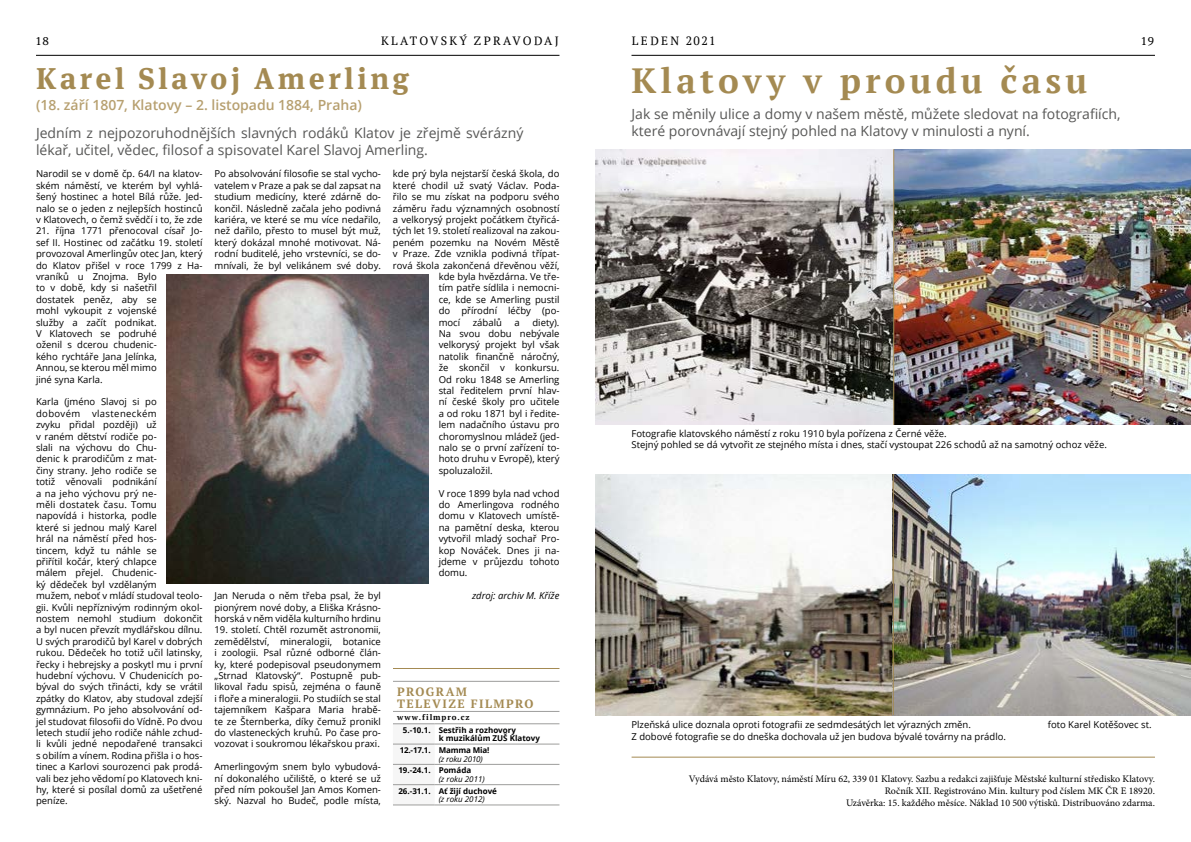
<style>
.page{position:relative;width:1191px;height:842px;background:#fff}
.page>*{position:absolute;margin:0;border:0;box-sizing:border-box;transform-origin:0 0}
.t1{font:700 35px "PT Serif";letter-spacing:.12em;color:#a48a52}
.t2{font:700 30px "Meta Serif Pro";letter-spacing:.12em;color:#a48a52}
.t3{font:14px/16.8px "Open Sans";color:#575756}
.t4{font:600 14px "Open Sans";color:#b7a070}
.t5{font:12px "PT Serif";letter-spacing:.2em;color:#000}
.t6{font:700 12px/12px "PT Serif";letter-spacing:.12em;color:#a48a52}
.t7{font:12px "Meta Serif Pro";color:#000}
.t8{font:10px/12px "Minion Pro";color:#000;text-align:right}
.t9{font:9.5px/11.4px "Open Sans";color:#000;text-align:justify}
.t10{font:italic 9.5px "Open Sans";color:#000}
.t11{font:700 8px/8.5px "Open Sans";color:#000}
.t12{font:italic 8px "Open Sans";color:#000}
.t13{font:700 8px "Open Sans";letter-spacing:-.02em;color:#000}
.t14{font:700 8px "PT Serif";letter-spacing:.12em;color:#000}
.t15{font:italic 8px "Open Sans";letter-spacing:-.02em;color:#000}
</style>
<div class="page">
<hr style="left:36px;top:55px;width:523px;height:1px;background:#000">
<hr style="left:631px;top:55px;width:524px;height:1px;background:#000">
<img style="left:595px;top:149px;width:596px;height:276px">
<img style="left:595px;top:474px;width:297px;height:241px">
<img style="left:893px;top:474px;width:298px;height:241px">
<hr style="left:631px;top:757px;width:524px;height:1px;background:#a48a52">
<hr style="left:893px;top:149px;width:1px;height:276px;background:#a48a52">
<hr style="left:892px;top:474px;width:1px;height:241px;background:#a48a52">
<img style="left:167px;top:274px;width:262px;height:309px">
<div style="left:393px;top:743px;width:42px;height:62px;background:#f6f6f6"></div>
<hr style="left:393px;top:724px;width:42px;height:1px;background:#9d9d9c">
<hr style="left:435px;top:724px;width:124px;height:1px;background:#9d9d9c">
<hr style="left:393px;top:744px;width:42px;height:1px;background:#9d9d9c">
<hr style="left:435px;top:744px;width:124px;height:1px;background:#9d9d9c">
<hr style="left:393px;top:764px;width:42px;height:1px;background:#9d9d9c">
<hr style="left:435px;top:764px;width:124px;height:1px;background:#9d9d9c">
<hr style="left:393px;top:784px;width:42px;height:1px;background:#9d9d9c">
<hr style="left:435px;top:784px;width:124px;height:1px;background:#9d9d9c">
<hr style="left:393px;top:805px;width:42px;height:1px;background:#9d9d9c">
<hr style="left:435px;top:805px;width:124px;height:1px;background:#9d9d9c">
<hr style="left:393px;top:681px;width:42px;height:1px;background:#9d9d9c">
<hr style="left:435px;top:681px;width:124px;height:1px;background:#9d9d9c">
<hr style="left:393px;top:711px;width:42px;height:1px;background:#9d9d9c">
<hr style="left:435px;top:711px;width:124px;height:1px;background:#9d9d9c">
<hr style="left:393px;top:668px;width:166px;height:1px;background:#a48a52">
<p class="t7" style="left:36px;top:32px;width:14px">18</p>
<p class="t5" style="left:381px;top:33px;width:179px">KLATOVSKÝ ZPRAVODAJ</p>
<p class="t5" style="left:632px;top:33px;width:85px">LEDEN 2021</p>
<p class="t7" style="left:1141px;top:32px;width:14px">19</p>
<h1 class="t1" style="left:631px;top:57px;width:457px">Klatovy v proudu času</h1>
<h2 class="t2" style="left:36px;top:54px;width:374px">Karel Slavoj Amerling</h2>
<h3 class="t4" style="left:36px;top:95px;width:327px">(18. září 1807, Klatovy – 2. listopadu 1884, Praha)</h3>
<h3 class="t3" style="left:631px;top:106px;width:490px">Jak se měnily ulice a domy v našem městě, můžete sledovat na fotografiích, které porovnávají stejný pohled na Klatovy v minulosti a nyní.</h3>
<h3 class="t3" style="left:36px;top:124px;width:489px">Jedním z nejpozoruhodnějších slavných rodáků Klatov je zřejmě svérázný lékař, učitel, vědec, filosof a spisovatel Karel Slavoj Amerling.</h3>
<p class="t9" style="left:393px;top:168px;width:168px">kde prý byla nejstarší česká škola, do</p>
<p class="t9" style="left:393px;top:179px;width:168px">které chodil už svatý Václav. Poda-</p>
<p class="t9" style="left:393px;top:191px;width:168px">řilo se mu získat na podporu svého</p>
<p class="t9" style="left:393px;top:202px;width:168px">záměru řadu významných osobností</p>
<p class="t9" style="left:393px;top:214px;width:168px">a velkorysý projekt počátkem čtyřicá-</p>
<p class="t9" style="left:393px;top:225px;width:168px">tých let 19. století realizoval na zakou-</p>
<p class="t9" style="left:393px;top:236px;width:168px">peném pozemku na Novém Městě</p>
<p class="t9" style="left:393px;top:248px;width:168px">v Praze. Zde vznikla podivná třípat-</p>
<p class="t9" style="left:393px;top:259px;width:168px">rová škola zakončená dřevěnou věží,</p>
<p class="t9" style="left:439px;top:271px;width:122px">kde byla hvězdárna. Ve tře-</p>
<p class="t9" style="left:439px;top:282px;width:122px">tím patře sídlila i nemocni-</p>
<p class="t9" style="left:439px;top:293px;width:122px">ce, kde se Amerling pustil</p>
<p class="t9" style="left:439px;top:305px;width:122px">do přírodní léčby (po-</p>
<p class="t9" style="left:439px;top:316px;width:23px">mocí</p>
<p class="t9" style="left:473px;top:316px;width:31px">zábalů</p>
<p class="t9" style="left:514px;top:316px;width:7px">a</p>
<p class="t9" style="left:214px;top:168px;width:168px">Po absolvování filosofie se stal vycho&shy;vatelem v Praze a pak se dal zapsat na studium medicíny, které zdárně do&shy;končil. Následně začala jeho podivná kariéra, ve které se mu více nedařilo, než dařilo, přesto to musel být muž, který dokázal mnohé motivovat. Ná&shy;rodní buditelé, jeho vrstevníci, se do&shy;mnívali, že byl velikánem své doby.</p>
<p class="t9" style="left:36px;top:168px;width:168px">Narodil se v domě čp. 64/I na klatov&shy;ském náměstí, ve kterém byl vyhlá&shy;šený hostinec a hotel Bílá růže. Jed&shy;nalo se o jeden z nejlepších hostinců v Klatovech, o čemž svědčí i to, že zde</p>
<p class="t9" style="left:36px;top:225px;width:168px;text-align:left">21. října 1771 přenocoval císař Jo&shy;sef II. Hostinec od začátku 19. století provozoval Amerlingův otec Jan, který do Klatov přišel v roce 1799 z Ha&shy;vraníků u Znojma. Bylo<br>to v době, kdy si našetřil<br>dostatek peněz, aby se<br>mohl vykoupit z vojenské<br>služby a začít podnikat.<br>V Klatovech se podruhé<br>oženil s dcerou chudenic-<br>kého rychtáře Jana Jelínka,<br>Annou, se kterou měl mimo<br>jiné syna Karla.</p>
<p class="t9" style="left:36px;top:396px;width:168px;text-align:left">Karla (jméno Slavoj si po dobovém vlasteneckém<br>zvyku přidal později) už<br>v raném dětství rodiče po-<br>slali na výchovu do Chu-<br>denic k prarodičům z mat-<br>činy strany. Jeho rodiče se<br>totiž věnovali podnikání<br>a na jeho výchovu prý ne-<br>měli dostatek času. Tomu<br>napovídá i historka, podle<br>které si jednou malý Karel<br>hrál na náměstí před hos-<br>tincem, když tu náhle se<br>přiřítil kočár, který chlapce<br>málem přejel. Chudenic-<br>ký dědeček byl vzdělaným<br>mužem, neboť v mládí studoval teolo&shy;gii. Kvůli nepříznivým rodinným okol&shy;nostem nemohl studium dokončit a byl nucen převzít mydlářskou dílnu.<br>U svých prarodičů byl Karel v dobrých rukou. Dědeček ho totiž učil latinsky, řecky i hebrejsky a poskytl mu i první hudební výchovu. V Chudenicích po&shy;býval do svých třinácti, kdy se vrátil zpátky do Klatov, aby studoval zdejší gymnázium. Po jeho absolvování od&shy;jel studovat filosofii do Vídně. Po dvou letech studií jeho rodiče náhle zchud&shy;li kvůli jedné nepodařené transakci s obilím a vínem. Rodina přišla i o hos&shy;tinec a Karlovi sourozenci pak prodá&shy;vali bez jeho vědomí po Klatovech kni&shy;hy, které si posílal domů za ušetřené peníze.</p>
<p class="t9" style="left:439px;top:316px;width:122px;text-indent:94px">diety).<br>Na svou dobu nebývale velkorysý projekt byl však natolik finančně náročný, že skončil v konkursu.<br>Od roku 1848 se Amerling stal ředitelem první hlav&shy;ní české školy pro učitele a od roku 1871 byl i ředite&shy;lem nadačního ústavu pro choromyslnou mládež (jed&shy;nalo se o první zařízení to&shy;hoto druhu v Evropě), který spoluzaložil.</p>
<p class="t9" style="left:439px;top:487px;width:122px">V roce 1899 byla nad vchod do Amerlingova rodného domu v Klatovech umístě&shy;na pamětní deska, kterou vytvořil mladý sochař Pro&shy;kop Nováček. Dnes ji na&shy;jdeme v průjezdu tohoto domu.</p>
<p class="t10" style="left:472px;top:589px;width:89px">zdroj: archiv M. Kříže</p>
<p class="t9" style="left:631px;top:427px;width:477px">Fotografie klatovského náměstí z roku 1910 byla pořízena z Černé věže.<br>Stejný pohled se dá vytvořit ze stejného místa i dnes, stačí vystoupat 226 schodů až na samotný ochoz věže.</p>
<p class="t9" style="left:214px;top:590px;width:168px">Jan Neruda o něm třeba psal, že byl pionýrem nové doby, a Eliška Krásno&shy;horská v něm viděla kulturního hrdinu</p>
<p class="t9" style="left:214px;top:624px;width:168px">19. století. Chtěl rozumět astronomii, zemědělství, mineralogii, botanice i zoologii. Psal různé odborné člán&shy;ky, které podepisoval pseudonymem „Strnad Klatovský“. Postupně pub&shy;likoval řadu spisů, zejména o fauně i floře a mineralogii. Po studiích se stal tajemníkem Kašpara Maria hrabě&shy;te ze Šternberka, díky čemuž pronikl do vlasteneckých kruhů. Po čase pro&shy;vozovat i soukromou lékařskou praxi.</p>
<p class="t9" style="left:214px;top:761px;width:168px">Amerlingovým snem bylo vybudová&shy;ní dokonalého učiliště, o které se už před ním pokoušel Jan Amos Komen&shy;ský. Nazval ho Budeč, podle místa,</p>
<p class="t6" style="left:397px;top:685px;width:138px">PROGRAM<br>TELEVIZE FILMPRO</p>
<p class="t14" style="left:397px;top:712px;width:74px">www.filmpro.cz</p>
<p class="t11" style="left:439px;top:725px;width:103px;text-indent:-36px">5.-10.1. Sestřih a rozhovory<br>k muzikálům ZUŠ Klatovy</p>
<p class="t13" style="left:400px;top:744px;width:91px">12.-17.1. Mamma Mia!</p>
<p class="t15" style="left:439px;top:753px;width:46px">(z roku 2010)</p>
<p class="t11" style="left:398px;top:766px;width:74px">19.-24.1. Pomáda</p>
<p class="t12" style="left:439px;top:773px;width:48px">(z roku 2011)</p>
<p class="t11" style="left:398px;top:786px;width:100px">26.-31.1. Ať žijí duchové</p>
<p class="t12" style="left:439px;top:794px;width:48px">(z roku 2012)</p>
<p class="t9" style="left:631px;top:719px;width:376px">Plzeňská ulice doznala oproti fotografii ze sedmdesátých let výrazných změn.<br>Z dobové fotografie se do dneška dochovala už jen budova bývalé továrny na prádlo.</p>
<p class="t9" style="left:1047px;top:719px;width:105px">foto Karel Kotěšovec st.</p>
<p class="t8" style="left:689px;top:773px;width:467px">Vydává město Klatovy, náměstí Míru 62, 339 01 Klatovy. Sazbu a redakci zajišťuje Městské kulturní středisko Klatovy.<br>Ročník XII. Registrováno Min. kultury pod číslem MK ČR E 18920.<br>Uzávěrka: 15. každého měsíce. Náklad 10 500 výtisků. Distribuováno zdarma.</p>
</div>
